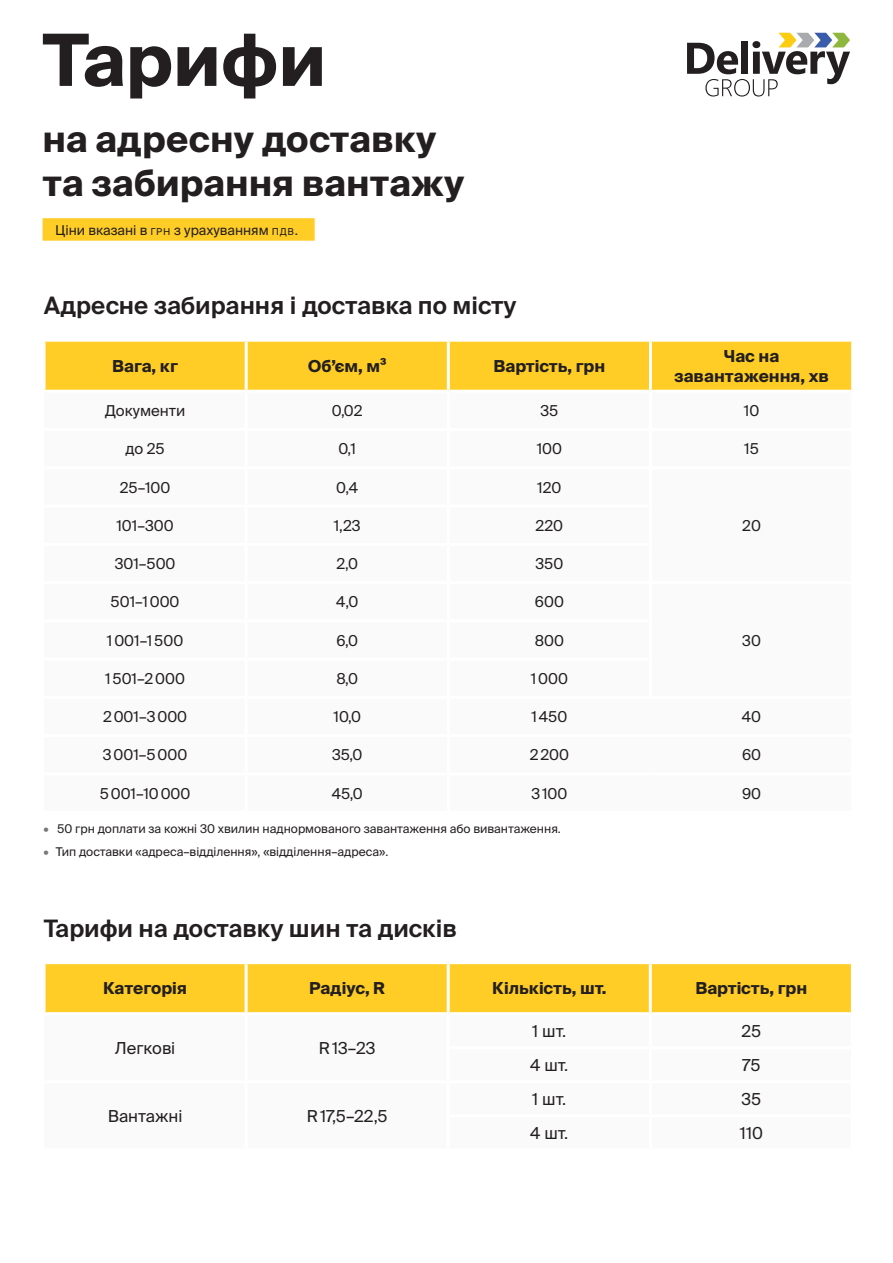
<style>
.page{position:relative;width:893px;height:1263px;background:#fff}
.page>*{position:absolute;margin:0;border:0;box-sizing:border-box;transform-origin:0 0}
.t1{font:700 72px "Suisse Intl";color:#231f20}
.t2{font:700 36px/43.2px "Suisse Intl";color:#231f20}
.t3{font:600 24px "Suisse Intl";color:#231f20}
.t4{font:700 16.5px/19.8px "Suisse Intl";color:#231f20;text-align:center}
.t5{font:16.5px "Suisse Intl";color:#231f20}
.t6{font:15px "Suisse Intl";color:#231f20}
.t7{font:13.5px "Suisse Intl";color:#231f20}
.t8{font:12px "Suisse Intl";color:#231f20}
.s1{font-size:9.45px}
.s2{color:#76787b}
</style>
<div class="page">
<div style="left:43px;top:218px;width:272px;height:23px;background:#ffcd26"></div>
<svg style="left:687px;top:33px;width:163px;height:64px"></svg>
<div style="left:46px;top:342px;width:805px;height:48px;background:#ffcd26"></div>
<hr style="left:245px;top:342px;width:3px;height:48px;background:#fff">
<hr style="left:447px;top:342px;width:3px;height:48px;background:#fff">
<hr style="left:649px;top:342px;width:3px;height:48px;background:#fff">
<div style="left:46px;top:964px;width:805px;height:48px;background:#ffcd26"></div>
<hr style="left:245px;top:964px;width:3px;height:48px;background:#fff">
<hr style="left:447px;top:964px;width:3px;height:48px;background:#fff">
<hr style="left:649px;top:964px;width:3px;height:48px;background:#fff">
<p class="t1" style="left:43px;top:19px;width:285px">Тарифи</p>
<p class="t2" style="left:43px;top:118px;width:424px">на адресну доставку та забирання вантажу</p>
<p class="t7" style="left:55px;top:222px;width:244px">Ціни вказані в <span class="s1">грн</span> з урахуванням <span class="s1">пдв</span>.</p>
<p class="t3" style="left:44px;top:292px;width:474px">Адресне забирання і доставка по місту</p>
<p class="t4" style="left:112px;top:356px;width:67px">Вага, кг</p>
<p class="t4" style="left:308px;top:356px;width:80px">Об’єм, м³</p>
<p class="t4" style="left:493px;top:356px;width:113px">Вартість, грн</p>
<p class="t4" style="left:674px;top:346px;width:156px">Час на завантаження, хв</p>
<p class="t6" style="left:105px;top:402px;width:82px">Документи</p>
<p class="t6" style="left:332px;top:402px;width:32px">0,02</p>
<p class="t6" style="left:540px;top:402px;width:19px">35</p>
<p class="t6" style="left:744px;top:402px;width:17px">10</p>
<p class="t6" style="left:125px;top:440px;width:41px">до 25</p>
<p class="t6" style="left:338px;top:440px;width:19px">0,1</p>
<p class="t6" style="left:537px;top:440px;width:27px">100</p>
<p class="t6" style="left:744px;top:440px;width:16px">15</p>
<p class="t6" style="left:120px;top:479px;width:52px">25–100</p>
<p class="t6" style="left:336px;top:479px;width:23px">0,4</p>
<p class="t6" style="left:537px;top:479px;width:26px">120</p>
<p class="t6" style="left:116px;top:517px;width:59px">101–300</p>
<p class="t6" style="left:334px;top:517px;width:28px">1,23</p>
<p class="t6" style="left:536px;top:517px;width:29px">220</p>
<p class="t6" style="left:742px;top:517px;width:20px">20</p>
<p class="t6" style="left:115px;top:555px;width:62px">301–500</p>
<p class="t6" style="left:336px;top:555px;width:23px">2,0</p>
<p class="t6" style="left:535px;top:555px;width:29px">350</p>
<p class="t6" style="left:111px;top:593px;width:70px">501–1000</p>
<p class="t6" style="left:336px;top:593px;width:24px">4,0</p>
<p class="t6" style="left:535px;top:593px;width:31px">600</p>
<p class="t6" style="left:107px;top:632px;width:78px">1001–1500</p>
<p class="t6" style="left:336px;top:632px;width:23px">6,0</p>
<p class="t6" style="left:535px;top:632px;width:31px">800</p>
<p class="t6" style="left:742px;top:632px;width:20px">30</p>
<p class="t6" style="left:105px;top:670px;width:81px">1501–2000</p>
<p class="t6" style="left:336px;top:670px;width:23px">8,0</p>
<p class="t6" style="left:531px;top:670px;width:39px">1000</p>
<p class="t6" style="left:103px;top:708px;width:86px">2001–3000</p>
<p class="t6" style="left:333px;top:708px;width:29px">10,0</p>
<p class="t6" style="left:531px;top:708px;width:37px">1450</p>
<p class="t6" style="left:742px;top:708px;width:21px">40</p>
<p class="t6" style="left:103px;top:746px;width:86px">3001–5000</p>
<p class="t6" style="left:332px;top:746px;width:32px">35,0</p>
<p class="t6" style="left:530px;top:746px;width:41px">2200</p>
<p class="t6" style="left:742px;top:746px;width:21px">60</p>
<p class="t6" style="left:100px;top:785px;width:92px">5001–10000</p>
<p class="t6" style="left:332px;top:785px;width:33px">45,0</p>
<p class="t6" style="left:531px;top:785px;width:38px">3100</p>
<p class="t6" style="left:742px;top:785px;width:21px">90</p>
<p class="t8" style="left:43px;top:822px;width:519px"><span class="s2">•</span> 50 грн доплати за кожні 30 хвилин наднормованого завантаження або вивантаження.</p>
<p class="t8" style="left:43px;top:845px;width:346px"><span class="s2">•</span> Тип доставки «адреса–відділення», «відділення–адреса».</p>
<p class="t3" style="left:44px;top:914px;width:415px">Тарифи на доставку шин та дисків</p>
<p class="t4" style="left:103px;top:979px;width:85px">Категорія</p>
<p class="t4" style="left:309px;top:979px;width:78px">Радіус, R</p>
<p class="t4" style="left:492px;top:979px;width:116px">Кількість, шт.</p>
<p class="t4" style="left:695px;top:979px;width:113px">Вартість, грн</p>
<p class="t5" style="left:115px;top:1038px;width:62px">Легкові</p>
<p class="t5" style="left:319px;top:1038px;width:58px">R13–23</p>
<p class="t5" style="left:108px;top:1106px;width:76px">Вантажні</p>
<p class="t5" style="left:307px;top:1106px;width:82px">R17,5–22,5</p>
<p class="t5" style="left:532px;top:1021px;width:35px">1 шт.</p>
<p class="t5" style="left:741px;top:1021px;width:21px">25</p>
<p class="t5" style="left:530px;top:1055px;width:40px">4 шт.</p>
<p class="t5" style="left:742px;top:1055px;width:20px">75</p>
<p class="t5" style="left:532px;top:1089px;width:35px">1 шт.</p>
<p class="t5" style="left:741px;top:1089px;width:21px">35</p>
<p class="t5" style="left:530px;top:1123px;width:40px">4 шт.</p>
<p class="t5" style="left:740px;top:1123px;width:25px">110</p>
</div>
